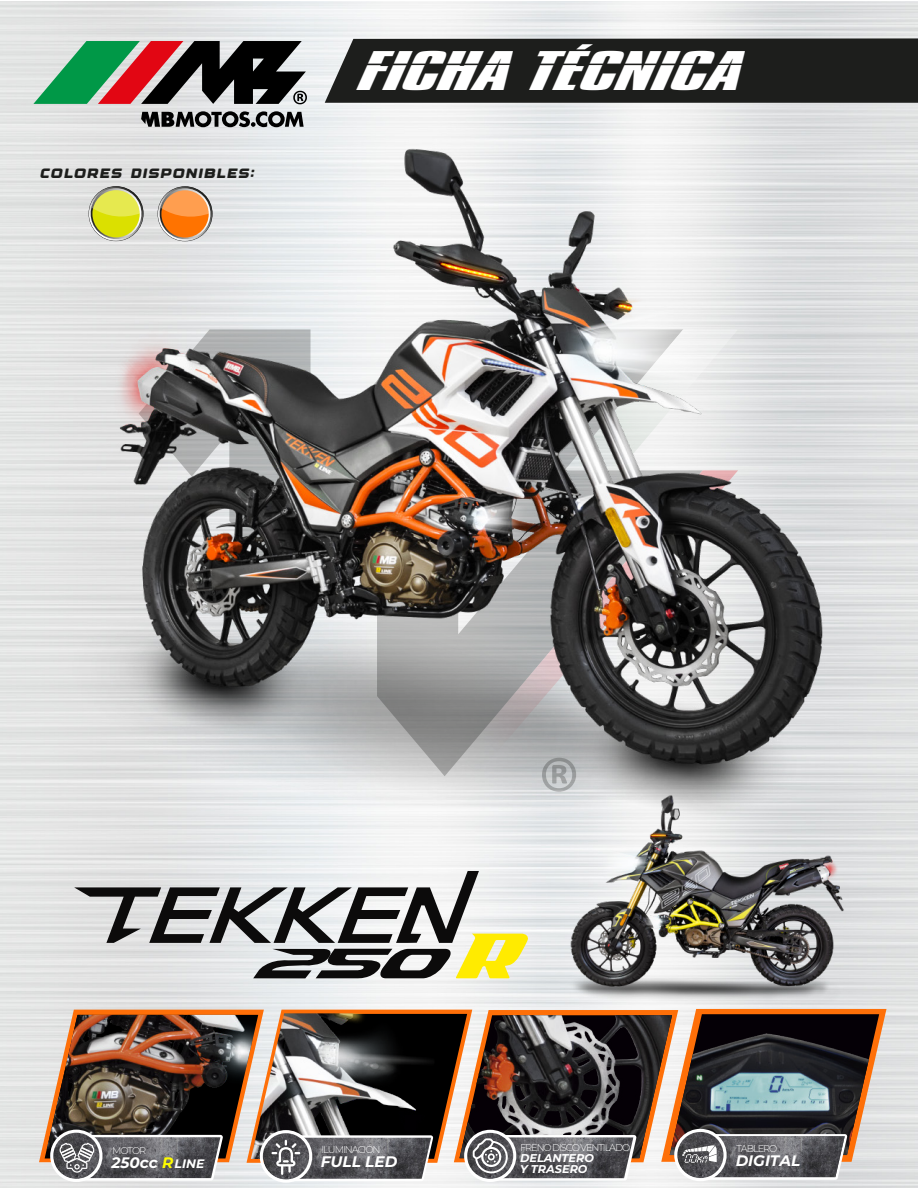
<style>
.page{position:relative;width:918px;height:1188px;background:#fff}
.page>*{position:absolute;margin:0;border:0;box-sizing:border-box;transform-origin:0 0}
.t1{font:48px "Impossible";letter-spacing:-.025em;color:#fff}
.t2{font:italic 700 15.3px "Montserrat";color:#fff}
.t3{font:italic 700 15.15px "Montserrat";color:#fff}
.t4{font:13.5px "Designer";letter-spacing:.1em;color:#1d1e1c}
.t5{font:italic 700 11.25px/11.4px "Montserrat";color:#fff}
.t6{font:300 9.9px "Montserrat";letter-spacing:-.11em;color:#fff}
.t7{font:300 9.75px "Montserrat";letter-spacing:-.11em;color:#fff}
.s1{color:#fffc00}
.s2{font-size:12.3px}
</style>
<div class="page">
<div style="left:325px;top:38px;width:593px;height:65px;background:#1d1e1c"></div>
<img style="left:478px;top:827px;width:440px;height:219px">
<svg style="left:141px;top:111px;width:163px;height:16px;background:#626363"></svg>
<svg style="left:33px;top:41px;width:274px;height:63px;background:#64695b"></svg>
<img style="left:0;top:130px;width:918px;height:697px">
<svg style="left:74px;top:871px;width:454px;height:108px"></svg>
<img style="left:33px;top:1003px;width:859px;height:180px">
<h3 class="t4" style="left:41px;top:165px;width:216px">COLORES DISPONIBLES:</h3>
<h1 class="t1" style="left:353px;top:43px;width:386px">FICHA TÉCNICA</h1>
<p class="t7" style="left:112px;top:1144px;width:36px">MOTOR</p>
<h3 class="t3" style="left:111px;top:1153px;width:94px">250cc <span class="s1">R</span><span class="s2">LINE</span></h3>
<p class="t6" style="left:321px;top:1143px;width:61px">ILUMINACIÓN</p>
<h2 class="t2" style="left:321px;top:1151px;width:78px">FULL LED</h2>
<p class="t7" style="left:520px;top:1142px;width:112px">FRENO DISCO VENTILADO</p>
<p class="t5" style="left:520px;top:1152px;width:75px">DELANTERO<br>Y TRASERO</p>
<p class="t7" style="left:736px;top:1142px;width:43px">TABLERO</p>
<h2 class="t2" style="left:736px;top:1150px;width:66px">DIGITAL</h2>
</div>
